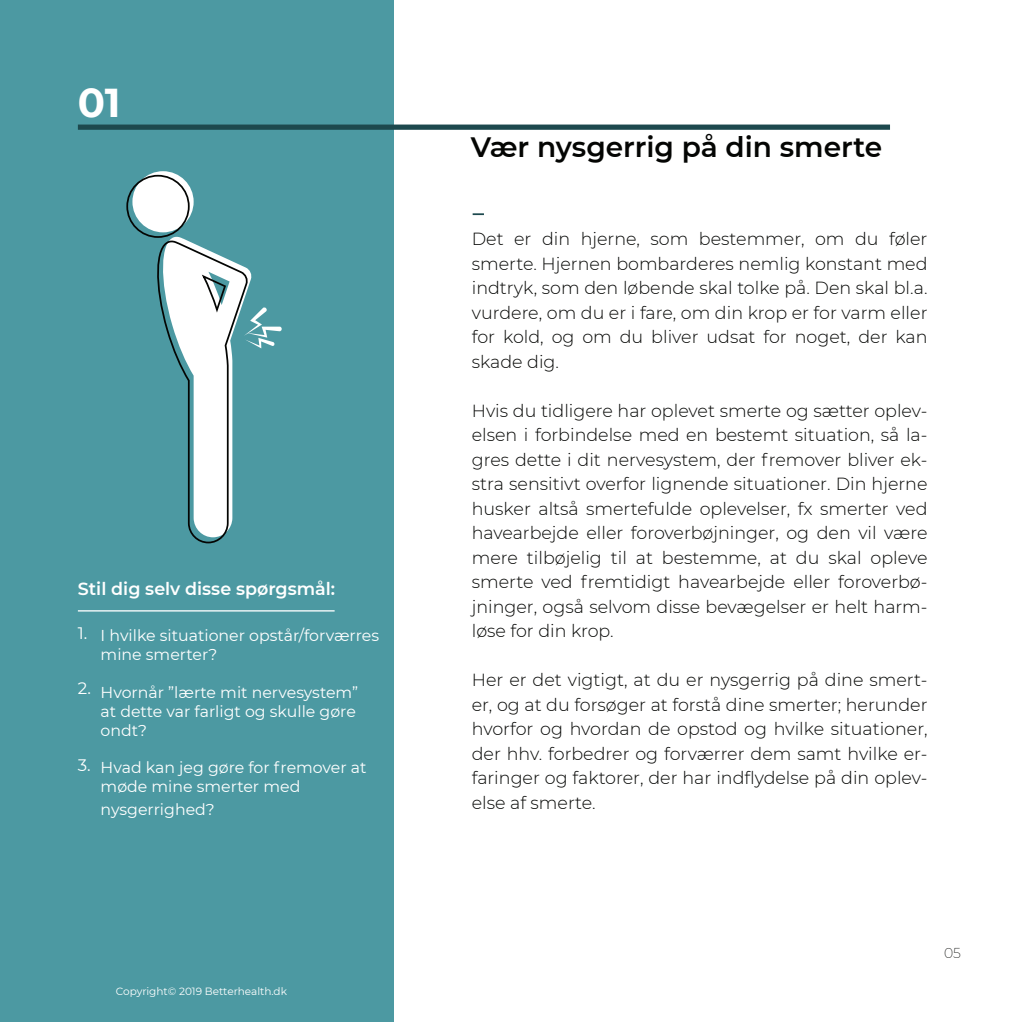
<style>
.page{position:relative;width:1022px;height:1022px;background:#fff}
.page>*{position:absolute;margin:0;border:0;box-sizing:border-box;transform-origin:0 0}
.t1{font:700 40.25px "Montserrat";color:#fff}
.t2{font:600 28px "Montserrat";color:#040503}
.t3{font:300 17.5px/24.5px "Montserrat";color:#040503;text-align:justify}
.t4{font:600 17.5px "Montserrat";color:#fff}
.t5{font:16.62px "Montserrat";color:#fff}
.t6{font:15.75px/18.9px "Montserrat";color:#fff}
.t7{font:200 14px "Montserrat";color:#040503}
.t8{font:10.5px "Montserrat";color:#fff}
</style>
<div class="page">
<div style="left:0;top:0;width:393px;height:1022px;background:#4c99a2"></div>
<div style="left:78px;top:125px;width:812px;height:5px;background:#1d494e"></div>
<hr style="left:78px;top:610px;width:257px;height:1px;background:#fff">
<svg style="left:250px;top:272px;width:32px;height:77px"></svg>
<svg style="left:126px;top:174px;width:124px;height:370px"></svg>
<svg style="left:473px;top:213px;width:11px;height:2px"></svg>
<h1 class="t1" style="left:78px;top:74px;width:44px">01</h1>
<p class="t4" style="left:78px;top:576px;width:259px">Stil dig selv disse spørgsmål:</p>
<p class="t5" style="left:78px;top:622px;width:11px">1.</p>
<p class="t5" style="left:78px;top:677px;width:15px">2.</p>
<p class="t5" style="left:78px;top:753px;width:14px">3.</p>
<p class="t6" style="left:101px;top:625px;width:280px">I hvilke situationer opstår/forværres mine smerter?</p>
<p class="t6" style="left:101px;top:682px;width:259px">Hvornår ”lærte mit nervesystem” at dette var farligt og skulle gøre ondt?</p>
<p class="t6" style="left:101px;top:758px;width:267px">Hvad kan jeg gøre for fremover at møde mine smerter med</p>
<p class="t6" style="left:101px;top:800px;width:116px">nysgerrighed?</p>
<p class="t8" style="left:116px;top:984px;width:173px">Copyright© 2019 Betterhealth.dk</p>
<h2 class="t2" style="left:471px;top:127px;width:413px">Vær nysgerrig på din smerte</h2>
<p class="t3" style="left:472px;top:226px;width:457px">Det er din hjerne, som bestemmer, om du føler smerte. Hjernen bombarderes nemlig konstant med indtryk, som den løbende skal tolke på. Den skal bl.a. vurdere, om du er i fare, om din krop er for varm eller for kold, og om du bliver udsat for noget, der kan skade dig.</p>
<p class="t3" style="left:472px;top:398px;width:457px">Hvis du tidligere har oplevet smerte og sætter oplev&shy;elsen i forbindelse med en bestemt situation, så la&shy;gres dette i dit nervesystem, der fremover bliver ek&shy;stra sensitivt overfor lignende situationer. Din hjerne husker altså smertefulde oplevelser, fx smerter ved havearbejde eller foroverbøjninger, og den vil være mere tilbøjelig til at bestemme, at du skal opleve smerte ved fremtidigt havearbejde eller foroverbø&shy;jninger, også selvom disse bevægelser er helt harm&shy;løse for din krop.</p>
<p class="t3" style="left:472px;top:667px;width:457px">Her er det vigtigt, at du er nysgerrig på dine smert&shy;er, og at du forsøger at forstå dine smerter; herunder hvorfor og hvordan de opstod og hvilke situationer, der hhv. forbedrer og forværrer dem samt hvilke er&shy;faringer og faktorer, der har indflydelse på din oplev&shy;else af smerte.</p>
<p class="t7" style="left:944px;top:943px;width:18px">05</p>
</div>
